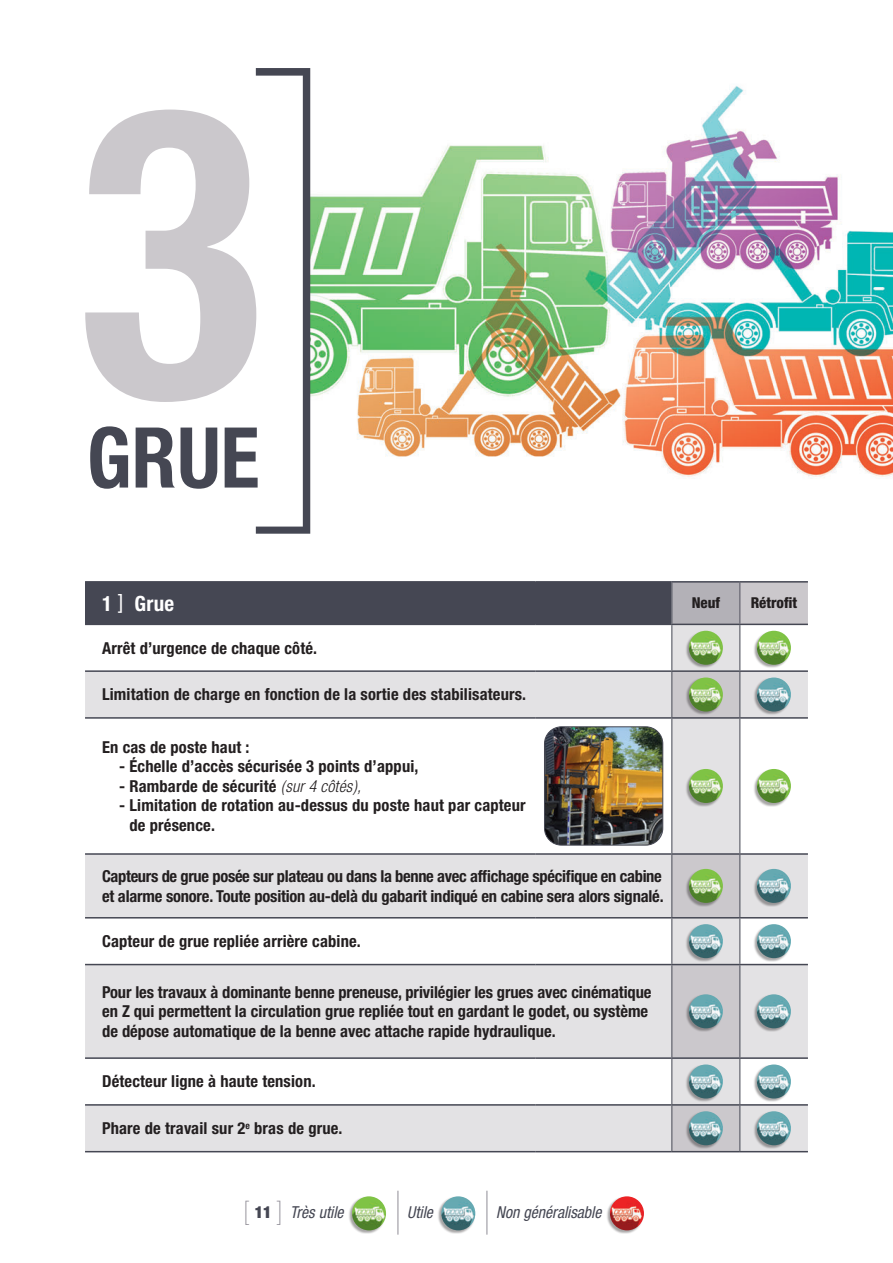
<style>
.page{position:relative;width:893px;height:1263px;background:#fff}
.page>*{position:absolute;margin:0;border:0;box-sizing:border-box;transform-origin:0 0}
.t1{font:700 condensed 405px "Helvetica Neue";color:#cbc8cc;scale:.96 1}
.t2{font:700 condensed 84px "Helvetica Neue";color:#454753;scale:.96 1}
.t3{font:700 condensed 21px "Helvetica Neue";color:#fff}
.t4{font:700 condensed 16.5px/19.5px "Helvetica Neue";color:#231f20}
.t5{font:italic condensed 16.5px "Helvetica Neue";color:#454753;scale:.96 1}
.t6{font:800 condensed 15px "Helvetica Neue";color:#231f20}
.s1{font-weight:400}
.s2{font-weight:300;font-style:italic}
.s3{font-weight:100;font-style:normal;font-size:27px;color:#8f8c95}
.s4{font-weight:900;font-style:normal;font-stretch:expanded}
</style>
<div class="page">
<img style="left:310px;top:68px;width:583px;height:443px">
<svg style="left:256px;top:68px;width:54px;height:466px"></svg>
<div style="left:348px;top:1196px;width:38px;height:38px;background:#231f20;opacity:.4"></div>
<img style="left:352px;top:1196px;width:34px;height:34px;border-radius:17px">
<div style="left:437px;top:1196px;width:38px;height:38px;background:#231f20;opacity:.4"></div>
<img style="left:441px;top:1196px;width:34px;height:34px;border-radius:17px">
<div style="left:606px;top:1196px;width:38px;height:38px;background:#231f20;opacity:.4"></div>
<img style="left:610px;top:1196px;width:34px;height:34px;border-radius:17px">
<hr style="left:398px;top:1191px;width:1px;height:43px;background:#8f8c95">
<hr style="left:487px;top:1191px;width:1px;height:43px;background:#8f8c95">
<div style="left:85px;top:582px;width:587px;height:42px;background:#454753"></div>
<svg style="left:672px;top:583px;width:136px;height:41px;fill:#b3b1b7"></svg>
<svg style="left:85px;top:625px;width:723px;height:526px;fill:#e3e2e4"></svg>
<hr style="left:671px;top:672px;width:1px;height:45px;background:#454753">
<hr style="left:739px;top:672px;width:1px;height:45px;background:#454753">
<hr style="left:671px;top:719px;width:1px;height:134px;background:#454753">
<hr style="left:739px;top:719px;width:1px;height:134px;background:#454753">
<hr style="left:671px;top:855px;width:1px;height:62px;background:#454753">
<hr style="left:739px;top:855px;width:1px;height:62px;background:#454753">
<hr style="left:671px;top:918px;width:1px;height:46px;background:#454753">
<hr style="left:739px;top:918px;width:1px;height:46px;background:#454753">
<hr style="left:671px;top:965px;width:1px;height:92px;background:#454753">
<hr style="left:739px;top:965px;width:1px;height:92px;background:#454753">
<hr style="left:671px;top:1059px;width:1px;height:45px;background:#454753">
<hr style="left:739px;top:1059px;width:1px;height:45px;background:#454753">
<hr style="left:671px;top:1106px;width:1px;height:45px;background:#454753">
<hr style="left:739px;top:1106px;width:1px;height:45px;background:#454753">
<hr style="left:739px;top:583px;width:1px;height:41px;background:#52525f">
<hr style="left:671px;top:625px;width:1px;height:45px;background:#454753">
<hr style="left:739px;top:625px;width:1px;height:45px;background:#454753">
<hr style="left:85px;top:581px;width:451px;height:2px;background:#454753">
<hr style="left:536px;top:581px;width:136px;height:2px;background:#454753">
<hr style="left:672px;top:581px;width:68px;height:2px;background:#454753">
<hr style="left:740px;top:581px;width:68px;height:2px;background:#454753">
<hr style="left:85px;top:624px;width:451px;height:1px;background:#454753">
<hr style="left:536px;top:624px;width:136px;height:1px;background:#454753">
<hr style="left:672px;top:624px;width:68px;height:1px;background:#454753">
<hr style="left:740px;top:624px;width:68px;height:1px;background:#454753">
<hr style="left:85px;top:670px;width:451px;height:2px;background:#454753">
<hr style="left:536px;top:670px;width:136px;height:2px;background:#454753">
<hr style="left:672px;top:670px;width:68px;height:2px;background:#454753">
<hr style="left:740px;top:670px;width:68px;height:2px;background:#454753">
<hr style="left:85px;top:717px;width:451px;height:2px;background:#454753">
<hr style="left:536px;top:717px;width:136px;height:2px;background:#454753">
<hr style="left:672px;top:717px;width:68px;height:2px;background:#454753">
<hr style="left:740px;top:717px;width:68px;height:2px;background:#454753">
<hr style="left:85px;top:853px;width:451px;height:2px;background:#454753">
<hr style="left:536px;top:853px;width:136px;height:2px;background:#454753">
<hr style="left:672px;top:853px;width:68px;height:2px;background:#454753">
<hr style="left:740px;top:853px;width:68px;height:2px;background:#454753">
<hr style="left:85px;top:917px;width:451px;height:1px;background:#454753">
<hr style="left:536px;top:917px;width:136px;height:1px;background:#454753">
<hr style="left:672px;top:917px;width:68px;height:1px;background:#454753">
<hr style="left:740px;top:917px;width:68px;height:1px;background:#454753">
<hr style="left:85px;top:964px;width:451px;height:1px;background:#454753">
<hr style="left:536px;top:964px;width:136px;height:1px;background:#454753">
<hr style="left:672px;top:964px;width:68px;height:1px;background:#454753">
<hr style="left:740px;top:964px;width:68px;height:1px;background:#454753">
<hr style="left:85px;top:1057px;width:451px;height:2px;background:#454753">
<hr style="left:536px;top:1057px;width:136px;height:2px;background:#454753">
<hr style="left:672px;top:1057px;width:68px;height:2px;background:#454753">
<hr style="left:740px;top:1057px;width:68px;height:2px;background:#454753">
<hr style="left:85px;top:1104px;width:451px;height:2px;background:#454753">
<hr style="left:536px;top:1104px;width:136px;height:2px;background:#454753">
<hr style="left:672px;top:1104px;width:68px;height:2px;background:#454753">
<hr style="left:740px;top:1104px;width:68px;height:2px;background:#454753">
<hr style="left:85px;top:1151px;width:451px;height:1px;background:#454753">
<hr style="left:536px;top:1151px;width:136px;height:1px;background:#454753">
<hr style="left:672px;top:1151px;width:68px;height:1px;background:#454753">
<hr style="left:740px;top:1151px;width:68px;height:1px;background:#454753">
<div style="left:685px;top:631px;width:37px;height:38px;background:#231f20;opacity:.4"></div>
<img style="left:689px;top:631px;width:34px;height:34px;border-radius:17px">
<div style="left:753px;top:631px;width:38px;height:38px;background:#231f20;opacity:.4"></div>
<img style="left:757px;top:631px;width:34px;height:34px;border-radius:17px">
<div style="left:685px;top:678px;width:37px;height:37px;background:#231f20;opacity:.4"></div>
<img style="left:689px;top:677px;width:34px;height:34px;border-radius:17px">
<div style="left:753px;top:678px;width:38px;height:37px;background:#231f20;opacity:.4"></div>
<img style="left:757px;top:677px;width:34px;height:34px;border-radius:17px">
<img style="left:544px;top:727px;width:119px;height:118px">
<div style="left:544px;top:726px;width:119px;height:119px;border:1px solid #454753;border-radius:17px"></div>
<div style="left:685px;top:769px;width:37px;height:38px;background:#231f20;opacity:.4"></div>
<img style="left:689px;top:769px;width:34px;height:34px;border-radius:17px">
<div style="left:753px;top:769px;width:38px;height:38px;background:#231f20;opacity:.4"></div>
<img style="left:757px;top:769px;width:34px;height:34px;border-radius:17px">
<div style="left:685px;top:869px;width:37px;height:38px;background:#231f20;opacity:.4"></div>
<img style="left:689px;top:869px;width:34px;height:34px;border-radius:17px">
<div style="left:753px;top:869px;width:38px;height:38px;background:#231f20;opacity:.4"></div>
<img style="left:757px;top:869px;width:34px;height:34px;border-radius:17px">
<div style="left:685px;top:924px;width:37px;height:38px;background:#231f20;opacity:.4"></div>
<img style="left:689px;top:924px;width:34px;height:34px;border-radius:17px">
<div style="left:753px;top:924px;width:38px;height:38px;background:#231f20;opacity:.4"></div>
<img style="left:757px;top:924px;width:34px;height:34px;border-radius:17px">
<div style="left:685px;top:994px;width:37px;height:38px;background:#231f20;opacity:.4"></div>
<img style="left:689px;top:994px;width:34px;height:34px;border-radius:17px">
<div style="left:753px;top:994px;width:38px;height:38px;background:#231f20;opacity:.4"></div>
<img style="left:757px;top:994px;width:34px;height:34px;border-radius:17px">
<div style="left:685px;top:1064px;width:37px;height:38px;background:#231f20;opacity:.4"></div>
<img style="left:689px;top:1064px;width:34px;height:34px;border-radius:17px">
<div style="left:753px;top:1064px;width:38px;height:38px;background:#231f20;opacity:.4"></div>
<img style="left:757px;top:1064px;width:34px;height:34px;border-radius:17px">
<div style="left:685px;top:1111px;width:37px;height:38px;background:#231f20;opacity:.4"></div>
<img style="left:689px;top:1111px;width:34px;height:34px;border-radius:17px">
<div style="left:753px;top:1111px;width:38px;height:38px;background:#231f20;opacity:.4"></div>
<img style="left:757px;top:1111px;width:34px;height:34px;border-radius:17px">
<h1 class="t1" style="left:77px;top:7px;width:196px">3</h1>
<h2 class="t2" style="left:87px;top:407px;width:181px">GRUE</h2>
<p class="t3" style="left:102px;top:590px;width:74px">1 <span class="s1">]</span> Grue</p>
<p class="t6" style="left:692px;top:594px;width:30px">Neuf</p>
<p class="t6" style="left:751px;top:594px;width:48px">Rétrofit</p>
<p class="t4" style="left:102px;top:638px;width:217px">Arrêt d’urgence de chaque côté.</p>
<p class="t4" style="left:102px;top:685px;width:426px">Limitation de charge en fonction de la sortie des stabilisateurs.</p>
<p class="t4" style="left:102px;top:737px;width:149px">En cas de poste haut :</p>
<p class="t4" style="left:119px;top:756px;width:301px">- Échelle d’accès sécurisée 3 points d’appui,</p>
<p class="t4" style="left:119px;top:776px;width:244px">- Rambarde de sécurité <span class="s2">(sur 4 côtés),</span></p>
<p class="t4" style="left:129px;top:795px;width:398px;text-indent:-10px">- Limitation de rotation au-dessus du poste haut par capteur de présence.</p>
<p class="t4" style="left:102px;top:866px;width:563px">Capteurs de grue posée sur plateau ou dans la benne avec affichage spécifique en cabine et alarme sonore. Toute position au-delà du gabarit indiqué en cabine sera alors signalé.</p>
<p class="t4" style="left:102px;top:931px;width:260px">Capteur de grue repliée arrière cabine.</p>
<p class="t4" style="left:102px;top:982px;width:551px">Pour les travaux à dominante benne preneuse, privilégier les grues avec cinématique en Z qui permettent la circulation grue repliée tout en gardant le godet, ou système de dépose automatique de la benne avec attache rapide hydraulique.</p>
<p class="t4" style="left:102px;top:1071px;width:215px">Détecteur ligne à haute tension.</p>
<p class="t4" style="left:102px;top:1118px;width:242px">Phare de travail sur 2<sup>e</sup> bras de grue.</p>
<p class="t5" style="left:243px;top:1203px;width:106px"><span class="s3">[</span> <span class="s4">11</span> <span class="s3">]</span> Très utile</p>
<p class="t5" style="left:407px;top:1203px;width:28px">Utile</p>
<p class="t5" style="left:496px;top:1203px;width:111px">Non généralisable</p>
</div>
